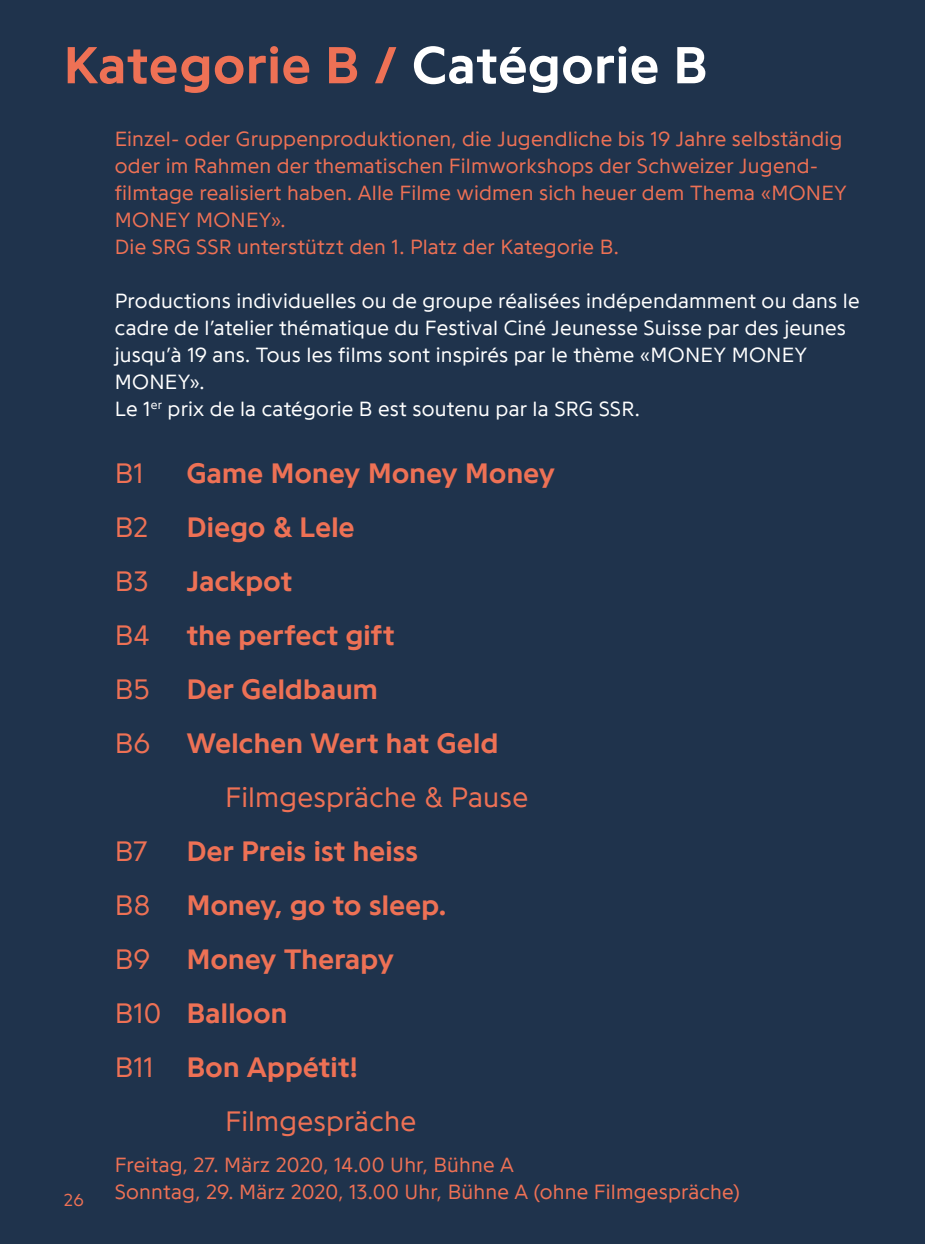
<style>
.page{position:relative;width:925px;height:1244px;background:#1f334c}
.page>*{position:absolute;margin:0;border:0;box-sizing:border-box;transform-origin:0 0}
.t1{font:700 54px "Programme";letter-spacing:.02em;color:#ee7155}
.t2{font:700 29.25px/54px "Programme";letter-spacing:.01em;color:#ee7155}
.t3{font:300 29.25px "Programme";letter-spacing:.01em;color:#ee7155}
.t4{font:300 21.38px/27px "Programme";letter-spacing:.01em;color:#ee7155}
.t5{font:300 21.38px/27px "Programme";letter-spacing:.01em;color:#fff}
.t6{font:300 18px "Programme";color:#ee7155}
.s1{color:#fff}
.s2{font-weight:300}
</style>
<div class="page">
<h1 class="t1" style="left:64px;top:31px;width:645px">Kategorie B / <span class="s1">Catégorie B</span></h1>
<p class="t4" style="left:115px;top:124px;width:734px">Einzel- oder Gruppenproduktionen, die Jugendliche bis 19 Jahre selbständig oder im Rahmen der thematischen Filmworkshops der Schweizer Jugend&shy;filmtage realisiert haben. Alle Filme widmen sich heuer dem Thema «MONEY MONEY MONEY».<br>Die SRG SSR unterstützt den 1. Platz der Kategorie B.</p>
<p class="t5" style="left:115px;top:286px;width:746px">Productions individuelles ou de groupe réalisées indépendamment ou dans le cadre de l’atelier thématique du Festival Ciné Jeunesse Suisse par des jeunes jusqu’à 19 ans. Tous les films sont inspirés par le thème «MONEY MONEY MONEY».<br>Le 1<sup>er</sup> prix de la catégorie B est soutenu par la SRG SSR.</p>
<p class="t6" style="left:64px;top:1188px;width:21px">26</p>
<h2 class="t3" style="left:115px;top:455px;width:30px">B1</h2>
<h2 class="t2" style="left:187px;top:445px;width:369px">Game Money Money Money</h2>
<h2 class="t3" style="left:115px;top:509px;width:35px">B2</h2>
<h2 class="t2" style="left:187px;top:499px;width:169px">Diego &amp; Lele</h2>
<h2 class="t3" style="left:115px;top:563px;width:35px">B3</h2>
<h2 class="t2" style="left:187px;top:553px;width:107px">Jackpot</h2>
<h2 class="t3" style="left:115px;top:617px;width:37px">B4</h2>
<h2 class="t2" style="left:187px;top:607px;width:209px">the perfect gift</h2>
<h2 class="t3" style="left:115px;top:671px;width:36px">B5</h2>
<h2 class="t2" style="left:187px;top:661px;width:192px">Der Geldbaum</h2>
<h2 class="t2" style="left:115px;top:715px;width:385px"><span class="s2">B6</span> Welchen Wert hat Geld</h2>
<h2 class="t3" style="left:225px;top:779px;width:305px">Filmgespräche &amp; Pause</h2>
<h2 class="t3" style="left:115px;top:833px;width:34px">B7</h2>
<h2 class="t2" style="left:115px;top:823px;width:333px;text-indent:72px">Der Preis ist heiss<br><span class="s2">B8</span> Money, go to sleep.<br><span class="s2">B9</span></h2>
<h2 class="t2" style="left:115px;top:931px;width:280px;text-indent:72px">Money Therapy<br><span class="s2">B10</span> Balloon<br><span class="s2">B11</span> Bon Appétit!</h2>
<h2 class="t3" style="left:225px;top:1103px;width:193px">Filmgespräche</h2>
<p class="t4" style="left:115px;top:1150px;width:626px">Freitag, 27. März 2020, 14.00 Uhr, Bühne A<br>Sonntag, 29. März 2020, 13.00 Uhr, Bühne A (ohne Filmgespräche)</p>
</div>
